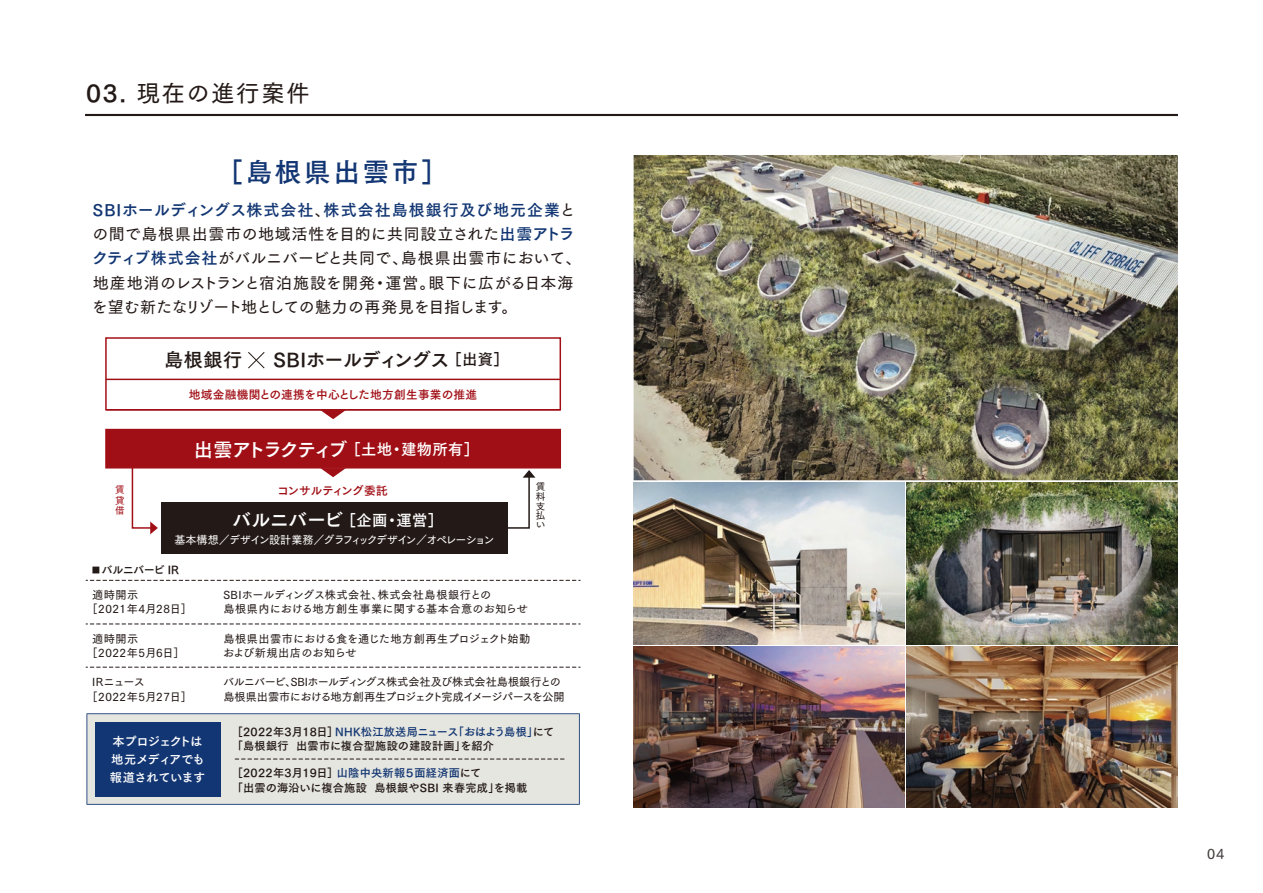
<style>
.page{position:relative;width:1263px;height:893px;background:#fff}
.page>*{position:absolute;margin:0;border:0;box-sizing:border-box;transform-origin:0 0}
.t1{font:26.55px "Tsuku Go Pro B";letter-spacing:.1em;color:#123673}
.t2{font:23.4px "Tsuku Go Pro D";letter-spacing:.075em;color:#231916}
.t3{font:19.2px "Tsuku Go Pro B";letter-spacing:-.015em;color:#231916}
.t4{font:19.2px "Tsuku Go Pro B";letter-spacing:-.125em;color:#fff}
.t5{font:15.9px/24.5px "Tsuku Go Pro D";letter-spacing:.015em;color:#231916}
.t6{font:15.9px "Tsuku Go Pro B";letter-spacing:.07em;color:#123673}
.t7{font:15.3px "Tsuku Go Pro B";color:#fff}
.t8{font:13.8px "Tsuku Go Pro D";color:#3f3b3a}
.t9{font:12.15px/18px "Tsuku Go Pro B";letter-spacing:-.05em;color:#fff}
.t10{font:11.7px "Tsuku Go Pro B";letter-spacing:.025em;color:#a10f16}
.t11{font:11.7px "Tsuku Go Pro B";letter-spacing:-.025em;color:#a10f16}
.t12{font:11.1px/14.9px "Tsuku Go Pro B";letter-spacing:.025em;color:#231916}
.t13{font:11.1px/14.9px "Tsuku Go Pro D";letter-spacing:-.06em;color:#231916}
.t14{font:11.1px/14.9px "Tsuku Go Pro D";letter-spacing:.02em;color:#231916}
.t15{font:11.1px/14.9px "Tsuku Go Pro D";color:#231916}
.t16{font:11.1px "Tsuku Go Pro D";letter-spacing:-.09em;color:#fff}
.t17{font:11.1px/14.9px "Tsuku Go Pro D";letter-spacing:.05em;color:#231916}
.t18{font:11.1px/14.9px "Tsuku Go Pro D";letter-spacing:.045em;color:#231916}
.t19{font:11.1px "Tsuku Go Pro B";letter-spacing:-.045em;color:#231916}
.t20{font:9.6px/9.8px "Tsuku Go Pro D";color:#231916;text-align:justify}
.t21{font:9.6px/10.5px "Tsuku Go Pro D";color:#a10f16;text-align:justify}
.s1{font-family:"Tsuku Go Pro B"}
.s2{font-family:"Tsuku Go Pro D";color:#231916}
.s3{font-family:"Tsuku Go Pro B";color:#123673}
.s4{font-size:15.3px}
.s5{font-size:19.2px}
.s6{font-size:7.8px}
.s7{color:#123673}
</style>
<div class="page">
<hr style="left:85px;top:114px;width:1093px;height:2px;background:#231916">
<svg style="left:86px;top:580px;width:494px;height:1px"></svg>
<svg style="left:86px;top:624px;width:494px;height:1px"></svg>
<svg style="left:86px;top:667px;width:494px;height:1px"></svg>
<svg style="left:86px;top:713px;width:494px;height:92px;background:#dedfdb"></svg>
<svg style="left:248px;top:352px;width:17px;height:17px"></svg>
<div style="left:105px;top:429px;width:456px;height:39px;background:#a10f16"></div>
<hr style="left:106px;top:409px;width:454px;height:1px;background:#a10f16">
<hr style="left:106px;top:379px;width:454px;height:1px;background:#a10f16">
<svg style="left:320px;top:410px;width:26px;height:9px"></svg>
<svg style="left:320px;top:468px;width:26px;height:9px"></svg>
<svg style="left:131px;top:466px;width:27px;height:68px"></svg>
<svg style="left:508px;top:470px;width:27px;height:59px"></svg>
<img style="left:634px;top:155px;width:544px;height:325px">
<img style="left:634px;top:482px;width:271px;height:162px">
<img style="left:907px;top:482px;width:271px;height:162px">
<img style="left:634px;top:646px;width:271px;height:162px">
<img style="left:907px;top:646px;width:271px;height:162px">
<div style="left:161px;top:502px;width:347px;height:51px;background:#231916"></div>
<div style="left:95px;top:722px;width:125px;height:74px;background:#123673"></div>
<svg style="left:235px;top:759px;width:330px;height:1px"></svg>
<h2 class="t2" style="left:86px;top:74px;width:225px"><span class="s1">03.</span> 現在の進行案件</h2>
<h1 class="t1" style="left:216px;top:149px;width:233px">［島根県出雲市］</h1>
<p class="t6" style="left:93px;top:196px;width:484px">SBIホールディングス株式会社<span class="s2">、</span>株式会社島根銀行及び地元企業<span class="s2">と</span></p>
<p class="t5" style="left:92px;top:220px;width:491px">の間で島根県出雲市の地域活性を目的に共同設立された<span class="s3">出雲アトラクティブ株式会社</span>がバルニバービと共同で、島根県出雲市において、地産地消のレストランと宿泊施設を開発・運営。眼下に広がる日本海を望む新たなリゾート地としての魅力の再発見を目指します。</p>
<p class="t3" style="left:164px;top:343px;width:79px">島根銀行</p>
<p class="t3" style="left:274px;top:343px;width:237px">SBIホールディングス <span class="s4">［出資］</span></p>
<p class="t10" style="left:189px;top:384px;width:290px">地域金融機関との連携を中心とした地方創生事業の推進</p>
<p class="t4" style="left:194px;top:433px;width:287px">出雲アトラクティブ <span class="s4">［土地・建物所有］</span></p>
<p class="t21" style="left:115px;top:483px;width:11px">賃貸借</p>
<p class="t20" style="left:536px;top:480px;width:11px">賃料支払</p>
<p class="t20" style="left:536px;top:518px;width:10px">い</p>
<p class="t11" style="left:277px;top:480px;width:112px">コンサルティング委託</p>
<p class="t7" style="left:232px;top:507px;width:213px"><span class="s5">バルニバービ</span> ［企画・運営］</p>
<p class="t16" style="left:175px;top:531px;width:322px">基本構想／デザイン設計業務／グラフィックデザイン／オペレーション</p>
<p class="t19" style="left:92px;top:560px;width:88px"><span class="s6">■</span> バルニバービ IR</p>
<p class="t17" style="left:87px;top:586px;width:107px;text-indent:6px">適時開示<br>［2021年4月28日］</p>
<p class="t14" style="left:223px;top:586px;width:306px">SBIホールディングス株式会社、株式会社島根銀行との<br>島根県内における地方創生事業に関する基本合意のお知らせ</p>
<p class="t17" style="left:87px;top:630px;width:100px;text-indent:6px">適時開示<br>［2022年5月6日］</p>
<p class="t15" style="left:223px;top:630px;width:309px">島根県出雲市における食を通じた地方創再生プロジェクト始動および新規出店のお知らせ</p>
<p class="t18" style="left:87px;top:673px;width:107px;text-indent:6px">IRニュース<br>［2022年5月27日］</p>
<p class="t13" style="left:223px;top:673px;width:343px">バルニバービ、SBIホールディングス株式会社及び株式会社島根銀行との島根県出雲市における地方創再生プロジェクト完成イメージパースを公開</p>
<p class="t9" style="left:110px;top:730px;width:97px">本プロジェクトは地元メディアでも報道されています</p>
<p class="t12" style="left:232px;top:723px;width:324px">［2022年3月18日］<span class="s7">NHK松江放送局ニュース「おはよう島根」</span>にて「島根銀行 出雲市に複合型施設の建設計画」を紹介</p>
<p class="t12" style="left:232px;top:764px;width:297px">［2022年3月19日］<span class="s7">山陰中央新報５面経済面</span>にて<br>「出雲の海沿いに複合施設 島根銀やSBI 来春完成」を掲載</p>
<p class="t8" style="left:1207px;top:842px;width:18px">04</p>
</div>
